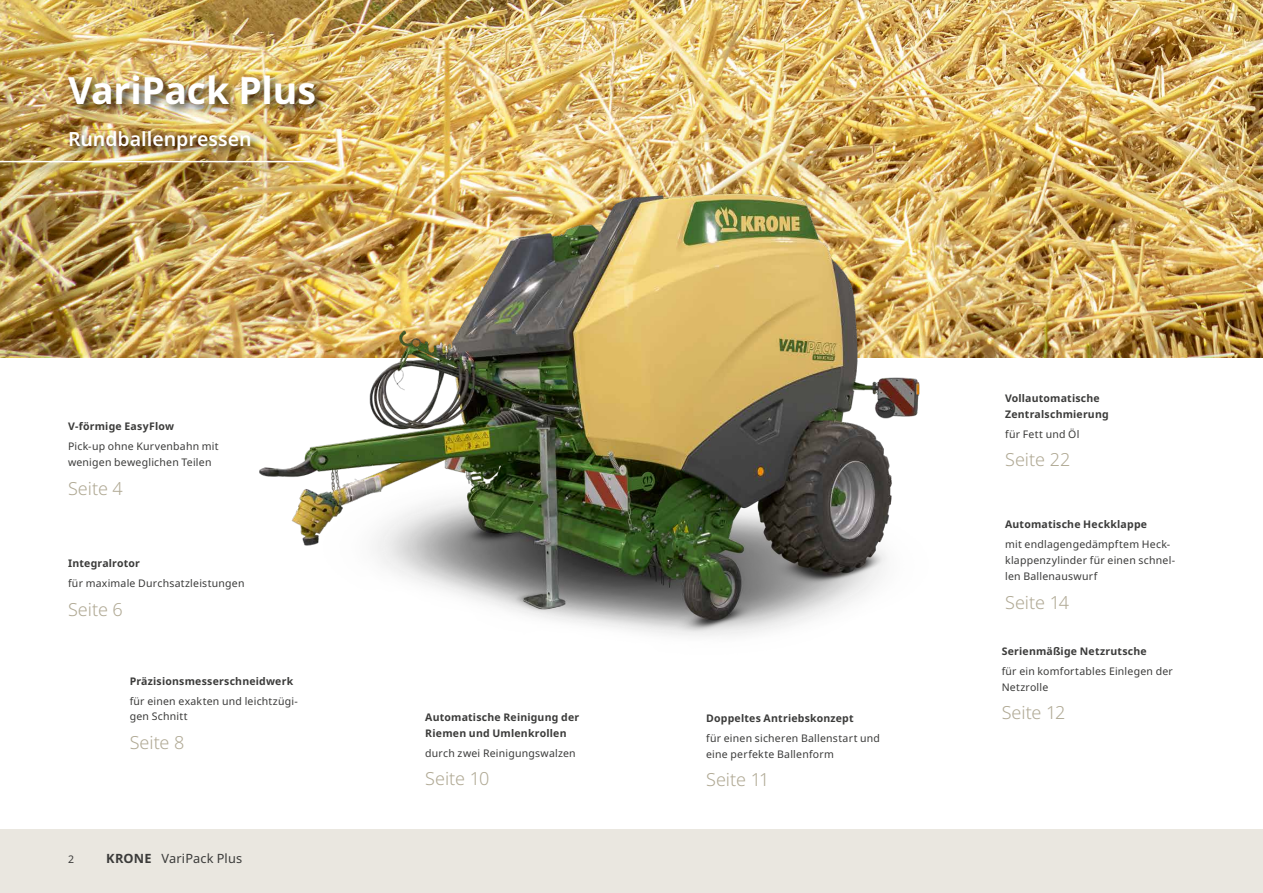
<style>
.page{position:relative;width:1263px;height:893px;background:#fff}
.page>*{position:absolute;margin:0;border:0;box-sizing:border-box;transform-origin:0 0}
.t1{font:700 37.5px "Noto Sans";letter-spacing:-.01em;color:#fff}
.t2{font:600 19.5px "Noto Sans";color:#fff}
.t3{font:300 18px "Noto Sans";letter-spacing:-.005em;color:#b0a994}
.t4{font:12.75px "Noto Sans";letter-spacing:.01em;color:#3b3b3a}
.t5{font:10.5px/15.8px "Noto Sans";letter-spacing:.02em;color:#3b3b3a}
.t6{font:700 10.5px/15.8px "Noto Sans";letter-spacing:.02em;color:#3b3b3a}
.s1{font-weight:700}
</style>
<div class="page">
<img style="left:0;top:0;width:1263px;height:357px">
<div style="left:0;top:72px;width:328px;height:103px;background:#000;opacity:.75"></div>
<hr style="left:0;top:161px;width:316px;height:1px;background:#fff">
<img style="left:246px;top:111px;width:841px;height:525px">
<div style="left:0;top:829px;width:1263px;height:64px;background:#eae7e0"></div>
<h1 class="t1" style="left:68px;top:69px;width:249px">VariPack Plus</h1>
<h2 class="t2" style="left:68px;top:127px;width:185px">Rundballenpressen</h2>
<p class="t6" style="left:68px;top:419px;width:108px">V-förmige EasyFlow</p>
<p class="t5" style="left:68px;top:439px;width:152px">Pick-up ohne Kurvenbahn mit wenigen beweglichen Teilen</p>
<h3 class="t3" style="left:68px;top:478px;width:56px">Seite 4</h3>
<p class="t6" style="left:68px;top:556px;width:74px">Integralrotor</p>
<p class="t5" style="left:68px;top:576px;width:178px">für maximale Durchsatzleistungen</p>
<h3 class="t3" style="left:68px;top:599px;width:56px">Seite 6</h3>
<p class="t6" style="left:130px;top:673px;width:165px">Präzisionsmesserschneidwerk</p>
<p class="t5" style="left:130px;top:693px;width:170px">für einen exakten und leichtzügi&shy;gen Schnitt</p>
<h3 class="t3" style="left:130px;top:732px;width:56px">Seite 8</h3>
<p class="t5" style="left:68px;top:851px;width:8px">2</p>
<p class="t4" style="left:106px;top:851px;width:137px"><span class="s1">KRONE</span> VariPack Plus</p>
<p class="t6" style="left:425px;top:709px;width:155px">Automatische Reinigung der<br>Riemen und Umlenkrollen</p>
<p class="t5" style="left:425px;top:745px;width:152px">durch zwei Reinigungswalzen</p>
<p class="t6" style="left:706px;top:710px;width:149px">Doppeltes Antriebskonzept</p>
<p class="t5" style="left:706px;top:730px;width:175px">für einen sicheren Ballenstart und eine perfekte Ballenform</p>
<h3 class="t3" style="left:425px;top:769px;width:66px">Seite 10</h3>
<h3 class="t3" style="left:706px;top:770px;width:65px">Seite 11</h3>
<p class="t6" style="left:1005px;top:390px;width:105px">Vollautomatische<br>Zentralschmierung</p>
<p class="t5" style="left:1005px;top:426px;width:76px">für Fett und Öl</p>
<h3 class="t3" style="left:1005px;top:450px;width:67px">Seite 22</h3>
<p class="t6" style="left:1005px;top:517px;width:144px">Automatische Heckklappe</p>
<p class="t5" style="left:1005px;top:537px;width:172px">mit endlagengedämpftem Heck&shy;klappenzylinder für einen schnel&shy;len Ballenauswurf</p>
<h3 class="t3" style="left:1005px;top:592px;width:65px">Seite 14</h3>
<p class="t6" style="left:1002px;top:643px;width:147px">Serienmäßige Netzrutsche</p>
<p class="t5" style="left:1002px;top:663px;width:173px">für ein komfortables Einlegen der<br>Netzrolle</p>
<h3 class="t3" style="left:1002px;top:702px;width:65px">Seite 12</h3>
</div>
